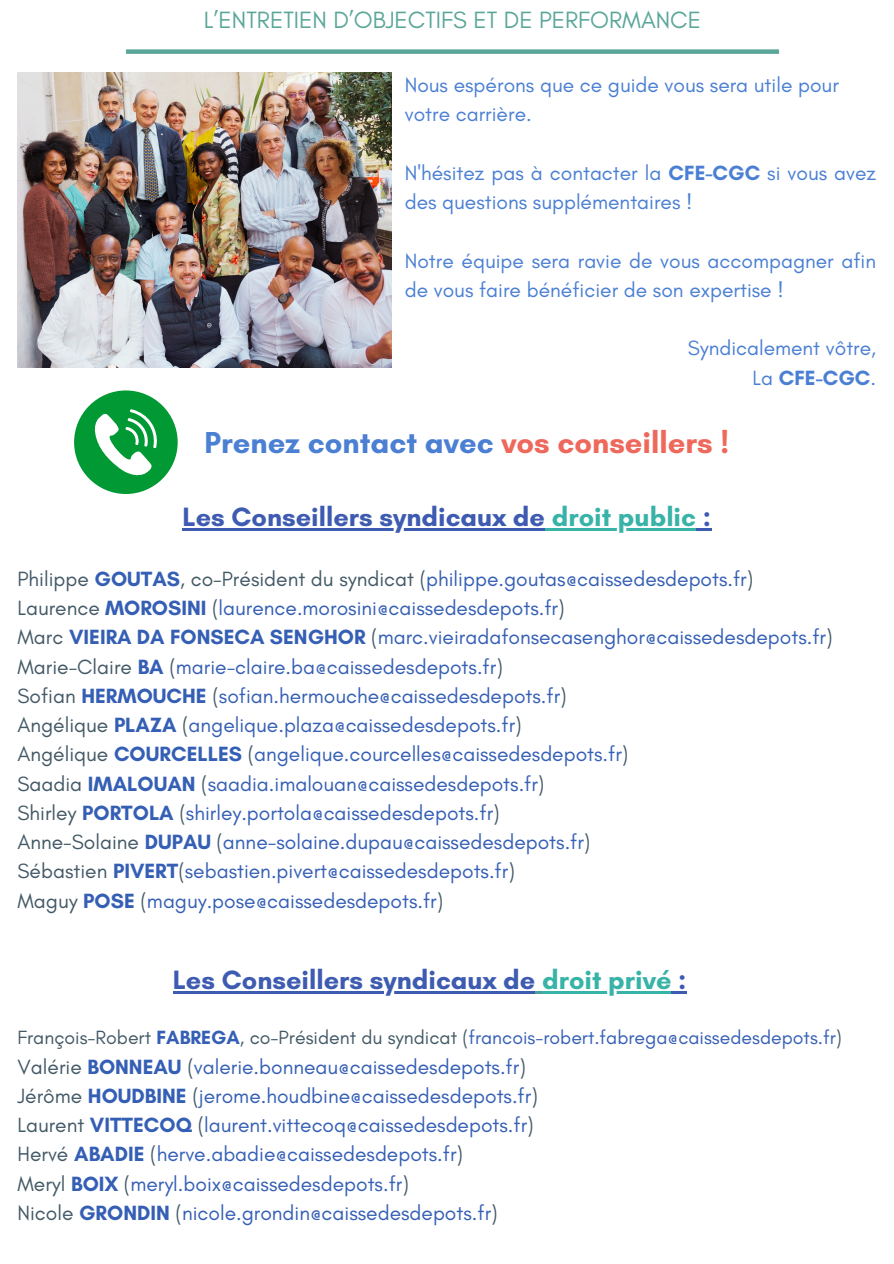
<style>
.page{position:relative;width:894px;height:1264px;background:#fff}
.page>*{position:absolute;margin:0;border:0;box-sizing:border-box;transform-origin:0 0}
.t1{font:700 30.75px "Glacial Indifference";color:#4a7fd3}
.t2{font:700 27px "Glacial Indifference";color:#3e5bb2}
.t3{font:24px "Glacial Indifference";color:#5aa698}
.t4{font:21px "Glacial Indifference";color:#355fb5}
.t5{font:21px/29.2px "Glacial Indifference";color:#4a7fd3}
.t6{font:700 21px "Glacial Indifference";color:#4a7fd3}
.t7{font:19.5px "Glacial Indifference";color:#355fb5}
.s1{font-weight:700}
.s2{font-weight:400}
.s3{color:#ee685c}
.s4{color:#38b3a7}
.s5{color:#435966}
</style>
<div class="page">
<div style="left:126px;top:49px;width:652px;height:5px;background:#5aa698"></div>
<div style="left:74px;top:390px;width:104px;height:104px;background:#093;border-radius:50%"></div>
<svg style="left:94px;top:409px;width:63px;height:67px"></svg>
<hr style="left:182px;top:528px;width:363px;height:2px;background:#3e5bb2">
<hr style="left:545px;top:528px;width:151px;height:2px;background:#38b3a7">
<svg style="left:696px;top:528px;width:15px;height:2px"></svg>
<hr style="left:173px;top:991px;width:362px;height:2px;background:#3e5bb2">
<svg style="left:535px;top:991px;width:7px;height:2px"></svg>
<hr style="left:542px;top:991px;width:129px;height:2px;background:#38b3a7">
<svg style="left:671px;top:991px;width:15px;height:2px"></svg>
<img style="left:17px;top:73px;width:374px;height:294px">
<h3 class="t3" style="left:204px;top:6px;width:498px">L’ENTRETIEN D’OBJECTIFS ET DE PERFORMANCE</h3>
<p class="t5" style="left:404px;top:70px;width:435px">Nous espérons que ce guide vous sera utile pour votre carrière.</p>
<p class="t5" style="left:404px;top:158px;width:473px">N'hésitez pas à contacter la <span class="s1">CFE-CGC</span> si vous avez des questions supplémentaires !</p>
<p class="t5" style="left:404px;top:246px;width:473px">Notre équipe sera ravie de vous accompagner afin de vous faire bénéficier de son expertise !</p>
<p class="t5" style="left:687px;top:333px;width:190px">Syndicalement vôtre,</p>
<p class="t6" style="left:752px;top:365px;width:125px"><span class="s2">La</span> CFE-CGC<span class="s2">.</span></p>
<p class="t1" style="left:204px;top:423px;width:526px">Prenez contact avec <span class="s3">vos conseillers !</span></p>
<p class="t2" style="left:182px;top:500px;width:530px">Les Conseillers syndicaux de <span class="s4">droit public</span> :</p>
<p class="t4" style="left:17px;top:566px;width:737px"><span class="s5">Philippe</span> <span class="s1">GOUTAS</span><span class="s5">, co-Président du syndicat (</span>philippe.goutas@caissedesdepots.fr<span class="s5">)</span></p>
<p class="t4" style="left:17px;top:595px;width:548px"><span class="s5">Laurence</span> <span class="s1">MOROSINI</span> <span class="s5">(</span>laurence.morosini@caissedesdepots.fr<span class="s5">)</span></p>
<p class="t4" style="left:17px;top:624px;width:816px"><span class="s5">Marc</span> <span class="s1">VIEIRA DA FONSECA SENGHOR</span> <span class="s5">(</span>marc.vieiradafonsecasenghor@caissedesdepots.fr<span class="s5">)</span></p>
<p class="t4" style="left:17px;top:653px;width:486px"><span class="s5">Marie-Claire</span> <span class="s1">BA</span> <span class="s5">(</span>marie-claire.ba@caissedesdepots.fr<span class="s5">)</span></p>
<p class="t4" style="left:17px;top:683px;width:550px"><span class="s5">Sofian</span> <span class="s1">HERMOUCHE</span> <span class="s5">(</span>sofian.hermouche@caissedesdepots.fr<span class="s5">)</span></p>
<p class="t4" style="left:17px;top:712px;width:505px"><span class="s5">Angélique</span> <span class="s1">PLAZA</span> <span class="s5">(</span>angelique.plaza@caissedesdepots.fr<span class="s5">)</span></p>
<p class="t4" style="left:17px;top:741px;width:612px"><span class="s5">Angélique</span> <span class="s1">COURCELLES</span> <span class="s5">(</span>angelique.courcelles@caissedesdepots.fr<span class="s5">)</span></p>
<h1 class="t4" style="left:17px;top:770px;width:528px"><span class="s5">Saadia</span> <span class="s1">IMALOUAN</span> <span class="s5">(</span>saadia.imalouan@caissedesdepots.fr<span class="s5">)</span></h1>
<h2 class="t4" style="left:17px;top:800px;width:483px"><span class="s5">Shirley</span> <span class="s1">PORTOLA</span> <span class="s5">(</span>shirley.portola@caissedesdepots.fr<span class="s5">)</span></h2>
<p class="t4" style="left:17px;top:829px;width:574px"><span class="s5">Anne-Solaine</span> <span class="s1">DUPAU</span> <span class="s5">(</span>anne-solaine.dupau@caissedesdepots.fr<span class="s5">)</span></p>
<p class="t4" style="left:17px;top:858px;width:498px"><span class="s5">Sébastien</span> <span class="s1">PIVERT</span><span class="s5">(</span>sebastien.pivert@caissedesdepots.fr<span class="s5">)</span></p>
<p class="t4" style="left:17px;top:887px;width:427px"><span class="s5">Maguy</span> <span class="s1">POSE</span> <span class="s5">(</span>maguy.pose@caissedesdepots.fr<span class="s5">)</span></p>
<p class="t2" style="left:173px;top:963px;width:515px">Les Conseillers syndicaux de <span class="s4">droit privé</span> :</p>
<p class="t7" style="left:17px;top:1025px;width:825px"><span class="s5">François-Robert</span> <span class="s1">FABREGA</span><span class="s5">, co-Président du syndicat (</span>francois-robert.fabrega@caissedesdepots.fr<span class="s5">)</span></p>
<p class="t4" style="left:17px;top:1053px;width:509px"><span class="s5">Valérie</span> <span class="s1">BONNEAU</span> <span class="s5">(</span>valerie.bonneau@caissedesdepots.fr<span class="s5">)</span></p>
<p class="t4" style="left:17px;top:1082px;width:521px"><span class="s5">Jérôme</span> <span class="s1">HOUDBINE</span> <span class="s5">(</span>jerome.houdbine@caissedesdepots.fr<span class="s5">)</span></p>
<p class="t4" style="left:17px;top:1112px;width:517px"><span class="s5">Laurent</span> <span class="s1">VITTECOQ</span> <span class="s5">(</span>laurent.vittecoq@caissedesdepots.fr<span class="s5">)</span></p>
<p class="t4" style="left:17px;top:1141px;width:447px"><span class="s5">Hervé</span> <span class="s1">ABADIE</span> <span class="s5">(</span>herve.abadie@caissedesdepots.fr<span class="s5">)</span></p>
<p class="t4" style="left:17px;top:1170px;width:393px"><span class="s5">Meryl</span> <span class="s1">BOIX</span> <span class="s5">(</span>meryl.boix@caissedesdepots.fr<span class="s5">)</span></p>
<p class="t4" style="left:17px;top:1199px;width:481px"><span class="s5">Nicole</span> <span class="s1">GRONDIN</span> <span class="s5">(</span>nicole.grondin@caissedesdepots.fr<span class="s5">)</span></p>
</div>
